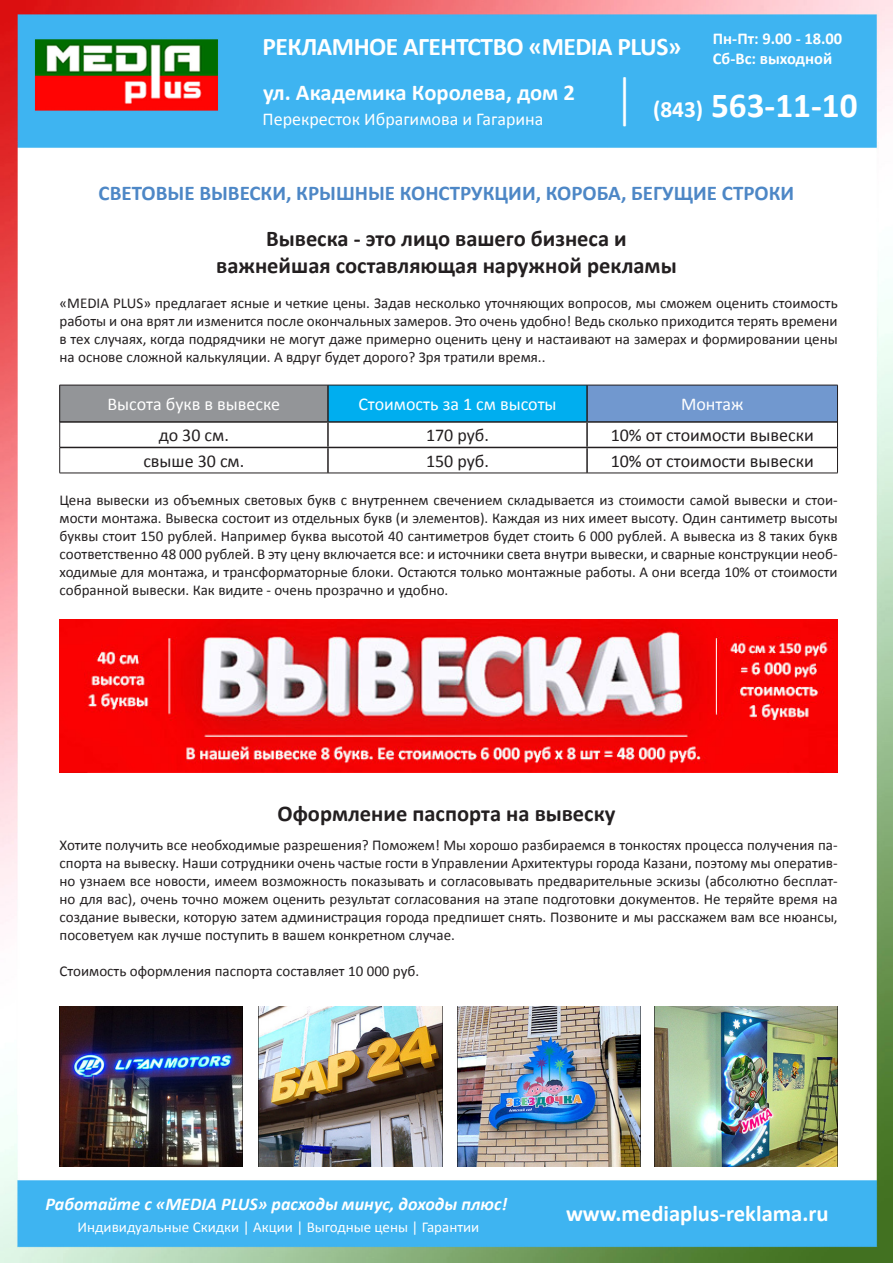
<style>
.page{position:relative;width:893px;height:1263px;background:#fff}
.page>*{position:absolute;margin:0;border:0;box-sizing:border-box;transform-origin:0 0}
.t1{font:700 55.35px "Calibri";color:#fff;scale:.42 1}
.t2{font:700 35.25px "Calibri";color:#fff}
.t3{font:700 25.5px "Calibri";letter-spacing:-.02em;color:#fff}
.t4{font:700 22.65px "Calibri";color:#fff}
.t5{font:700 22.5px/27px "Calibri";color:#231f20;text-align:center}
.t6{font:700 21px "Calibri";color:#4d87c6}
.t7{font:18px "Calibri";color:#fff}
.t8{font:18px "Calibri";color:#231f20}
.t9{font:italic 700 18px "Calibri";color:#fff}
.t10{font:700 16.5px/19.8px "Calibri";color:#fff}
.t11{font:15px/18px "Calibri";color:#231f20;text-align:justify}
.t12{font:15px "Calibri";color:#fff}
.s1{font-size:23.4px}
</style>
<div class="page">
<img style="left:0;top:0;width:893px;height:1263px">
<img style="left:60px;top:620px;width:778px;height:152px">
<div style="left:60px;top:385px;width:268px;height:37px;background:#939598"></div>
<div style="left:328px;top:385px;width:259px;height:37px;background:#00aeef"></div>
<div style="left:587px;top:385px;width:250px;height:37px;background:#7198cf"></div>
<hr style="left:60px;top:385px;width:268px;height:1px;background:#231f20">
<hr style="left:59px;top:385px;width:1px;height:37px;background:#231f20">
<hr style="left:328px;top:385px;width:259px;height:1px;background:#231f20">
<hr style="left:587px;top:385px;width:251px;height:1px;background:#231f20">
<hr style="left:837px;top:385px;width:1px;height:37px;background:#231f20">
<svg style="left:59px;top:422px;width:1px;height:51px"></svg>
<svg style="left:837px;top:422px;width:1px;height:51px"></svg>
<hr style="left:60px;top:473px;width:268px;height:1px;background:#231f20">
<hr style="left:328px;top:473px;width:259px;height:1px;background:#231f20">
<hr style="left:587px;top:473px;width:251px;height:1px;background:#231f20">
<hr style="left:327px;top:385px;width:2px;height:36px;background:#231f20">
<hr style="left:586px;top:385px;width:2px;height:36px;background:#231f20">
<hr style="left:60px;top:421px;width:268px;height:2px;background:#231f20">
<hr style="left:328px;top:421px;width:259px;height:2px;background:#231f20">
<hr style="left:327px;top:423px;width:2px;height:24px;background:#231f20">
<hr style="left:587px;top:421px;width:250px;height:2px;background:#231f20">
<hr style="left:586px;top:423px;width:2px;height:24px;background:#231f20">
<hr style="left:60px;top:447px;width:268px;height:1px;background:#231f20">
<hr style="left:328px;top:447px;width:259px;height:1px;background:#231f20">
<hr style="left:327px;top:448px;width:2px;height:25px;background:#231f20">
<hr style="left:587px;top:447px;width:250px;height:1px;background:#231f20">
<hr style="left:586px;top:448px;width:2px;height:25px;background:#231f20">
<img style="left:60px;top:1006px;width:183px;height:160px">
<img style="left:259px;top:1006px;width:183px;height:160px">
<img style="left:457px;top:1006px;width:183px;height:160px">
<img style="left:654px;top:1006px;width:184px;height:160px">
<p class="t10" style="left:713px;top:29px;width:131px">Пн-Пт: 9.00 - 18.00<br>Сб-Вс: выходной</p>
<h3 class="t3" style="left:263px;top:31px;width:421px">РЕКЛАМНОЕ АГЕНТСТВО «MEDIA PLUS»</h3>
<h3 class="t4" style="left:263px;top:78px;width:313px">ул. Академика Королева, дом 2</h3>
<h1 class="t1" style="left:619px;top:63px;width:28px">|</h1>
<h2 class="t2" style="left:653px;top:82px;width:206px"><span class="s1">(843)</span> 563-11-10</h2>
<p class="t7" style="left:263px;top:107px;width:282px">Перекресток Ибрагимова и Гагарина</p>
<h3 class="t6" style="left:99px;top:179px;width:697px">СВЕТОВЫЕ ВЫВЕСКИ, КРЫШНЫЕ КОНСТРУКЦИИ, КОРОБА, БЕГУЩИЕ СТРОКИ</h3>
<h3 class="t5" style="left:216px;top:225px;width:462px">Вывеска - это лицо вашего бизнеса и важнейшая составляющая наружной рекламы</h3>
<p class="t11" style="left:60px;top:294px;width:780px">«MEDIA PLUS» предлагает ясные и четкие цены. Задав несколько уточняющих вопросов, мы сможем оценить стоимость работы и она врят ли изменится после окончальных замеров. Это очень удобно! Ведь сколько приходится терять времени в тех случаях, когда подрядчики не могут даже примерно оценить цену и настаивают на замерах и формировании цены на основе сложной калькуляции. А вдруг будет дорого? Зря тратили время..</p>
<p class="t7" style="left:108px;top:393px;width:174px">Высота букв в вывеске</p>
<p class="t7" style="left:358px;top:393px;width:200px">Стоимость за 1 см высоты</p>
<p class="t7" style="left:681px;top:393px;width:64px">Монтаж</p>
<p class="t8" style="left:159px;top:424px;width:72px">до 30 см.</p>
<p class="t8" style="left:426px;top:424px;width:65px">170 руб.</p>
<p class="t8" style="left:611px;top:424px;width:205px">10% от стоимости вывески</p>
<p class="t8" style="left:143px;top:450px;width:103px">свыше 30 см.</p>
<p class="t8" style="left:426px;top:450px;width:65px">150 руб.</p>
<p class="t8" style="left:611px;top:450px;width:205px">10% от стоимости вывески</p>
<p class="t11" style="left:60px;top:491px;width:780px">Цена вывески из объемных световых букв с внутреннем свечением складывается из стоимости самой вывески и стои&shy;мости монтажа. Вывеска состоит из отдельных букв (и элементов). Каждая из них имеет высоту. Один сантиметр высоты буквы стоит 150 рублей. Например буква высотой 40 сантиметров будет стоить 6 000 рублей. А вывеска из 8 таких букв соответственно 48 000 рублей. В эту цену включается все: и источники света внутри вывески, и сварные конструкции необ&shy;ходимые для монтажа, и трансформаторные блоки. Остаются только монтажные работы. А они всегда 10% от стоимости собранной вывески. Как видите - очень прозрачно и удобно.</p>
<h3 class="t5" style="left:277px;top:800px;width:339px">Оформление паспорта на вывеску</h3>
<p class="t11" style="left:60px;top:836px;width:780px">Хотите получить все необходимые разрешения? Поможем! Мы хорошо разбираемся в тонкостях процесса получения па&shy;спорта на вывеску. Наши сотрудники очень частые гости в Управлении Архитектуры города Казани, поэтому мы оператив&shy;но узнаем все новости, имеем возможность показывать и согласовывать предварительные эскизы (абсолютно бесплат&shy;но для вас), очень точно можем оценить результат согласования на этапе подготовки документов. Не теряйте время на создание вывески, которую затем администрация города предпишет снять. Позвоните и мы расскажем вам все нюансы, посоветуем как лучше поступить в вашем конкретном случае.</p>
<p class="t11" style="left:60px;top:962px;width:361px">Стоимость оформления паспорта составляет 10 000 руб.</p>
<p class="t9" style="left:46px;top:1192px;width:463px">Работайте с «MEDIA PLUS» расходы минус, доходы плюс!</p>
<p class="t12" style="left:78px;top:1217px;width:403px">Индивидуальные Скидки | Акции | Выгодные цены | Гарантии</p>
<h3 class="t4" style="left:566px;top:1199px;width:264px">www.mediaplus-reklama.ru</h3>
</div>
